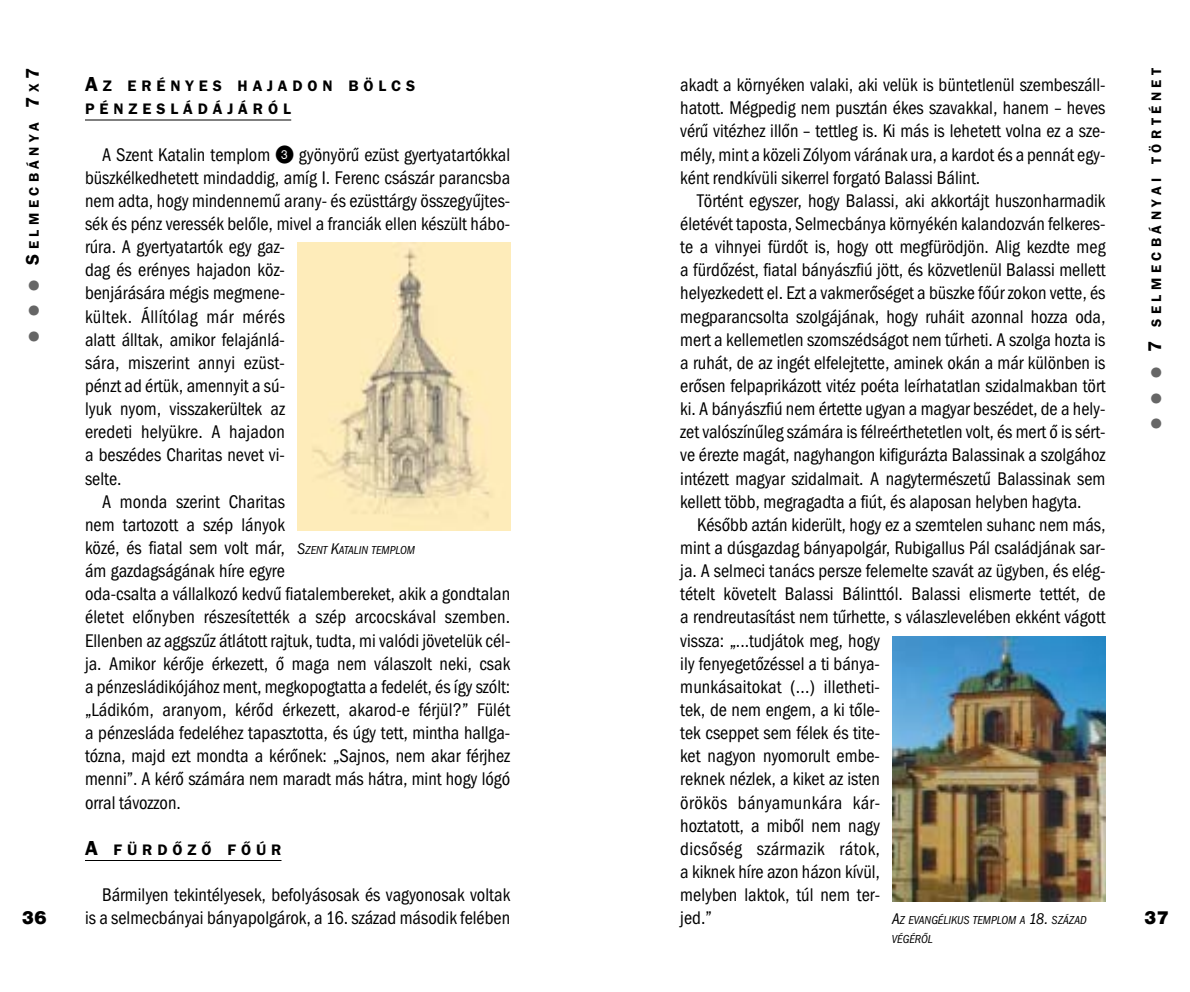
<style>
.page{position:relative;width:1190px;height:992px;background:#fff}
.page>*{position:absolute;margin:0;border:0;box-sizing:border-box;transform-origin:0 0}
.t1{font:condensed 19px/23.2px "Franklin Gothic Itc TCE";color:#000;text-align:justify}
.t2{font:condensed 19px "Franklin Gothic Itc TCE";letter-spacing:.02em;color:#000}
.t3{font:900 19px "Nimbus Sans DCE";color:#000}
.t4{font:600 15.8px/23.2px "Franklin Gothic Itc TCE";letter-spacing:.315em;color:#000}
.t5{font:600 14.2px "Franklin Gothic Itc TCE";letter-spacing:.315em;color:#000}
.t6{font:italic condensed 12px/19px "Franklin Gothic Itc TCE";color:#000}
.s1{color:#666}
.s2{font-size:19px}
.s3{font-size:21px}
.s4{font-family:"A Numerics P03";font-stretch:normal}
.s5{font-size:16px}
</style>
<div class="page">
<hr style="left:85px;top:120px;width:206px;height:1px;background:#000">
<hr style="left:85px;top:860px;width:197px;height:1px;background:#000">
<img style="left:297px;top:243px;width:213px;height:288px">
<img style="left:892px;top:636px;width:214px;height:265px">
<p class="t5" style="left:29px;top:342px;width:275px;rotate:-90deg"><span class="s1">●</span> <span class="s1">●</span> <span class="s1">●</span> <span class="s2">S</span>ELMECBÁNYA <span class="s2">7</span>X<span class="s2">7</span></p>
<p class="t3" style="left:21px;top:911px;width:27px">36</p>
<p class="t4" style="left:85px;top:76px;width:332px"><span class="s3">A</span>Z ERÉNYES HAJADON BÖLCS<br>PÉNZESLÁDÁJÁRÓL</p>
<p class="t1" style="left:102px;top:144px;width:410px">A Szent Katalin templom <span class="s4">E</span> gyönyörű ezüst gyertyatartókkal</p>
<p class="t1" style="left:85px;top:168px;width:427px">büszkélkedhetett mindaddig, amíg I. Ferenc császár parancsba</p>
<p class="t1" style="left:85px;top:191px;width:427px">nem adta, hogy mindennemű arany- és ezüsttárgy összegyűjtes-</p>
<p class="t1" style="left:85px;top:214px;width:427px">sék és pénz veressék belőle, mivel a franciák ellen készült hábo-</p>
<p class="t1" style="left:85px;top:237px;width:201px">rúra. A gyertyatartók egy gaz-</p>
<p class="t1" style="left:85px;top:260px;width:201px">dag és erényes hajadon köz-</p>
<p class="t1" style="left:85px;top:283px;width:201px">benjárására mégis megmene-</p>
<p class="t2" style="left:85px;top:309px;width:201px">kültek. Állítólag már mérés</p>
<p class="t1" style="left:85px;top:330px;width:201px">alatt álltak, amikor felajánlá-</p>
<p class="t1" style="left:85px;top:353px;width:201px">sára, miszerint annyi ezüst-</p>
<p class="t1" style="left:85px;top:376px;width:201px">pénzt ad értük, amennyit a sú-</p>
<p class="t1" style="left:85px;top:399px;width:201px">lyuk nyom, visszakerültek az</p>
<p class="t1" style="left:85px;top:422px;width:201px">eredeti helyükre. A hajadon</p>
<p class="t1" style="left:85px;top:445px;width:201px">a beszédes Charitas nevet vi-</p>
<p class="t1" style="left:85px;top:468px;width:38px">selte.</p>
<p class="t1" style="left:102px;top:492px;width:184px">A monda szerint Charitas</p>
<p class="t1" style="left:85px;top:515px;width:201px">nem tartozott a szép lányok</p>
<p class="t1" style="left:85px;top:538px;width:201px">közé, és fiatal sem volt már,</p>
<p class="t1" style="left:85px;top:561px;width:201px">ám gazdagságának híre egyre</p>
<p class="t1" style="left:85px;top:584px;width:427px">oda-csalta a vállalkozó kedvű fiatalembereket, akik a gondtalan</p>
<p class="t1" style="left:85px;top:607px;width:427px">életet előnyben részesítették a szép arcocskával szemben.</p>
<p class="t1" style="left:85px;top:630px;width:427px">Ellenben az aggszűz átlátott rajtuk, tudta, mi valódi jövetelük cél-</p>
<p class="t1" style="left:85px;top:654px;width:427px">ja. Amikor kérője érkezett, ő maga nem válaszolt neki, csak</p>
<p class="t1" style="left:85px;top:677px;width:427px">a pénzesládikójához ment, megkopogtatta a fedelét, és így szólt:</p>
<p class="t1" style="left:85px;top:700px;width:427px">„Ládikóm, aranyom, kérőd érkezett, akarod-e férjül?” Fülét</p>
<p class="t1" style="left:85px;top:723px;width:427px">a pénzesláda fedeléhez tapasztotta, és úgy tett, mintha hallga-</p>
<p class="t1" style="left:85px;top:746px;width:427px">tózna, majd ezt mondta a kérőnek: „Sajnos, nem akar férjhez</p>
<p class="t1" style="left:85px;top:769px;width:427px">menni”. A kérő számára nem maradt más hátra, mint hogy lógó</p>
<p class="t1" style="left:85px;top:792px;width:97px">orral távozzon.</p>
<p class="t4" style="left:85px;top:839px;width:198px"><span class="s3">A</span> FÜRDŐZŐ FŐÚR</p>
<p class="t1" style="left:85px;top:885px;width:427px;text-align:right">Bármilyen tekintélyesek, befolyásosak és vagyonosak voltak<br>is a selmecbányai bányapolgárok, a 16. század második felében</p>
<p class="t6" style="left:297px;top:542px;width:120px"><span class="s5">S</span>ZENT <span class="s5">K</span>ATALIN TEMPLOM</p>
<p class="t1" style="left:680px;top:75px;width:427px">akadt a környéken valaki, aki velük is büntetlenül szembeszáll&shy;hatott. Mégpedig nem pusztán ékes szavakkal, hanem – heves vérű vitézhez illőn – tettleg is. Ki más is lehetett volna ez a sze&shy;mély, mint a közeli Zólyom várának ura, a kardot és a pennát egy&shy;ként rendkívüli sikerrel forgató Balassi Bálint.</p>
<p class="t1" style="left:680px;top:191px;width:427px;text-indent:17px">Történt egyszer, hogy Balassi, aki akkortájt huszonharmadik életévét taposta, Selmecbánya környékén kalandozván felkeres&shy;te a vihnyei fürdőt is, hogy ott megfürödjön. Alig kezdte meg a fürdőzést, fiatal bányászfiú jött, és közvetlenül Balassi mellett helyezkedett el. Ezt a vakmerőséget a büszke főúr zokon vette, és megparancsolta szolgájának, hogy ruháit azonnal hozza oda, mert a kellemetlen szomszédságot nem tűrheti. A szolga hozta is a ruhát, de az ingét elfelejtette, aminek okán a már különben is erősen felpaprikázott vitéz poéta leírhatatlan szidalmakban tört ki. A bányászfiú nem értette ugyan a magyar beszédet, de a hely&shy;zet valószínűleg számára is félreérthetetlen volt, és mert ő is sért&shy;ve érezte magát, nagyhangon kifigurázta Balassinak a szolgához intézett magyar szidalmait. A nagytermészetű Balassinak sem kellett több, megragadta a fiút, és alaposan helyben hagyta.</p>
<p class="t1" style="left:680px;top:515px;width:427px;text-align:left;text-indent:17px">Később aztán kiderült, hogy ez a szemtelen suhanc nem más, mint a dúsgazdag bányapolgár, Rubigallus Pál családjának sar&shy;ja. A selmeci tanács persze felemelte szavát az ügyben, és elég&shy;tételt követelt Balassi Bálinttól. Balassi elismerte tettét, de a rendreutasítást nem tűrhette, s válaszlevelében ekként vágott vissza: „...tudjátok meg, hogy<br>ily fenyegetőzéssel a ti bánya-<br>munkásaitokat (...) illetheti-<br>tek, de nem engem, a ki tőle-<br>tek cseppet sem félek és tite-<br>ket nagyon nyomorult embe-<br>reknek nézlek, a kiket az isten<br>örökös bányamunkára kár-<br>hoztatott, a miből nem nagy<br>dicsőség származik rátok,<br>a kiknek híre azon házon kívül,<br>melyben laktok, túl nem ter-<br>jed.”</p>
<p class="t6" style="left:892px;top:912px;width:196px"><span class="s5">A</span>Z EVANGÉLIKUS TEMPLOM A <span class="s5">18.</span> SZÁZAD<br>VÉGÉRŐL</p>
<p class="t5" style="left:1151px;top:429px;width:363px;rotate:-90deg"><span class="s1">●</span> <span class="s1">●</span> <span class="s1">●</span> <span class="s2">7</span> SELMECBÁNYAI TÖRTÉNET</p>
<p class="t3" style="left:1144px;top:911px;width:27px">37</p>
</div>
